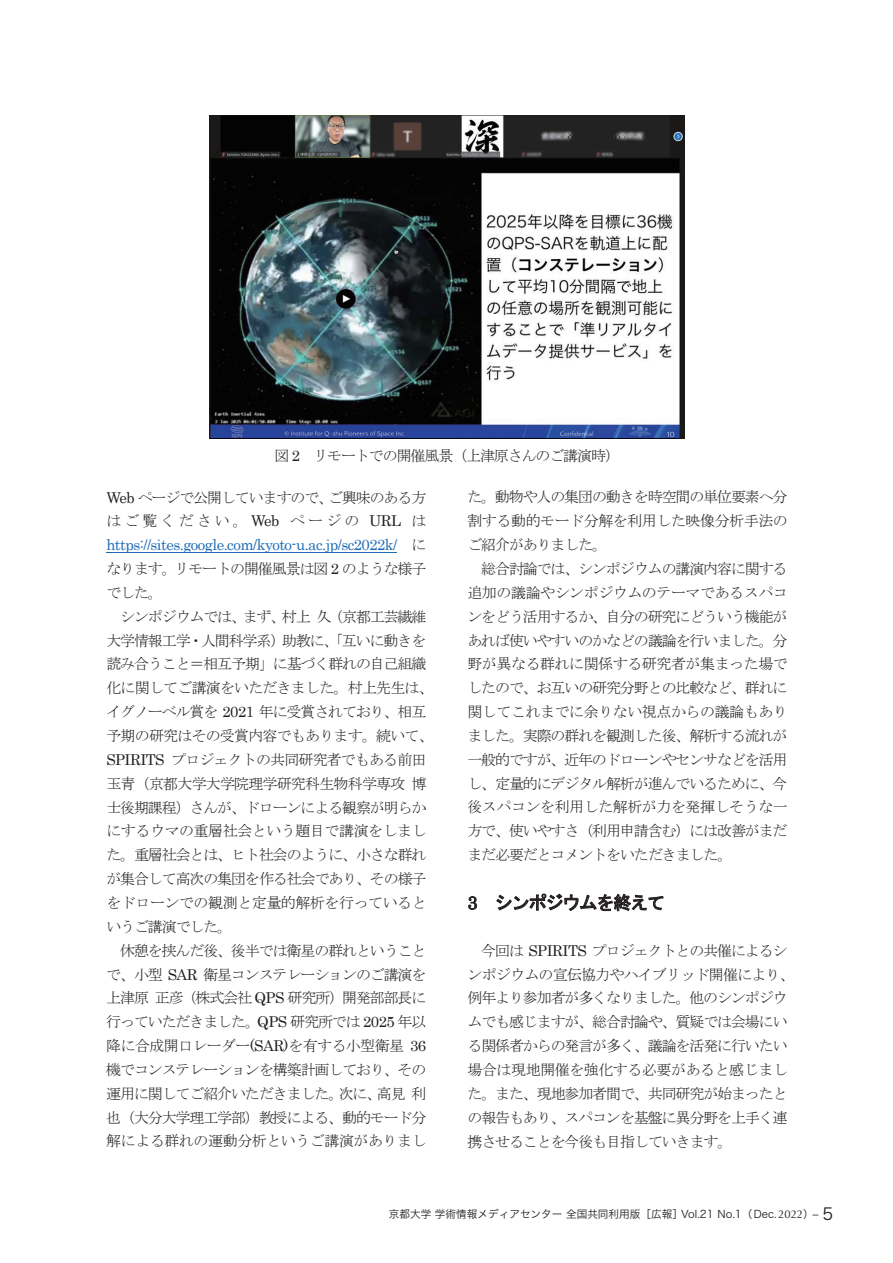
<style>
.page{position:relative;width:893px;height:1263px;background:#fff}
.page>*{position:absolute;margin:0;border:0;box-sizing:border-box;transform-origin:0 0}
.t1{font:18px "MS Gothic";letter-spacing:-.06em;color:#231f20}
.t2{font:15px/23.9px "MS Mincho";letter-spacing:-.07em;color:#231f20}
.t3{font:15px "Century";letter-spacing:-.04em;color:#1d6bb5}
.t4{font:10.65px "Hira Kaku Pro W3";color:#231f20}
.s1{font-family:"Century"}
.s2{font-family:"MS Mincho";color:#231f20}
.s3{font-family:"Optima";font-size:11.25px}
.s4{font-size:16.5px}
</style>
<div class="page">
<hr style="left:106px;top:552px;width:291px;height:1px;background:#1d6bb5">
<img style="left:209px;top:116px;width:475px;height:322px">
<p class="t2" style="left:274px;top:444px;width:347px">図 <span class="s1">2</span> リモートでの開催風景（上津原さんのご講演時）</p>
<p class="t2" style="left:106px;top:485px;width:322px"><span class="s1">Web</span> ページで公開していますので、ご興味のある方はご覧ください。<span class="s1">Web</span> ページの <span class="s1">URL</span> は</p>
<p class="t3" style="left:106px;top:532px;width:322px">https://sites.google.com/kyoto-u.ac.jp/sc2022k/ <span class="s2">に</span></p>
<p class="t2" style="left:106px;top:557px;width:322px">なります。リモートの開催風景は図 <span class="s1">2</span> のような様子でした。</p>
<p class="t2" style="left:106px;top:604px;width:329px;text-indent:14px">シンポジウムでは、まず、村上久（京都工芸繊維大学情報工学・人間科学系）助教に、「互いに動きを読み合うこと＝相互予期」に基づく群れの自己組織化に関してご講演をいただきました。村上先生は、イグノーベル賞を <span class="s1">2021</span> 年に受賞されており、相互予期の研究はその受賞内容でもあります。続いて、<br><span class="s1">SPIRITS</span> プロジェクトの共同研究者でもある前田玉青（京都大学大学院理学研究科生物科学専攻博士後期課程）さんが、ドローンによる観察が明らかにするウマの重層社会という題目で講演をしました。重層社会とは、ヒト社会のように、小さな群れが集合して高次の集団を作る社会であり、その様子をドローンでの観測と定量的解析を行っているというご講演でした。</p>
<p class="t2" style="left:106px;top:938px;width:322px;text-align:justify;text-indent:14px">休憩を挟んだ後、後半では衛星の群れということで、小型 <span class="s1">SAR</span> 衛星コンステレーションのご講演を上津原正彦（株式会社 <span class="s1">QPS</span> 研究所）開発部部長に行っていただきました。<span class="s1">QPS</span> 研究所では <span class="s1">2025</span> 年以降に合成開口レーダー<span class="s1">(SAR)</span>を有する小型衛星 <span class="s1">36</span>機でコンステレーションを構築計画しており、その運用に関してご紹介いただきました。次に、高見利也（大分大学理工学部）教授による、動的モード分解による群れの運動分析というご講演がありまし</p>
<p class="t2" style="left:467px;top:485px;width:322px;text-align:justify">た。動物や人の集団の動きを時空間の単位要素へ分割する動的モード分解を利用した映像分析手法のご紹介がありました。</p>
<p class="t2" style="left:467px;top:557px;width:322px;text-align:justify;text-indent:14px">総合討論では、シンポジウムの講演内容に関する追加の議論やシンポジウムのテーマであるスパコンをどう活用するか、自分の研究にどういう機能があれば使いやすいのかなどの議論を行いました。分野が異なる群れに関係する研究者が集まった場でしたので、お互いの研究分野との比較など、群れに関してこれまでに余りない視点からの議論もありました。実際の群れを観測した後、解析する流れが一般的ですが、近年のドローンやセンサなどを活用し、定量的にデジタル解析が進んでいるために、今後スパコンを利用した解析が力を発揮しそうな一方で、使いやすさ（利用申請含む）には改善がまだまだ必要だとコメントをいただきました。</p>
<p class="t1" style="left:467px;top:894px;width:199px"><span class="s1">3</span> シンポジウムを終えて</p>
<p class="t2" style="left:467px;top:938px;width:329px;text-indent:14px">今回は <span class="s1">SPIRITS</span> プロジェクトとの共催によるシンポジウムの宣伝協力やハイブリッド開催により、例年より参加者が多くなりました。他のシンポジウムでも感じますが、総合討論や、質疑では会場にいる関係者からの発言が多く、議論を活発に行いたい場合は現地開催を強化する必要があると感じました。また、現地参加者間で、共同研究が始まったとの報告もあり、スパコンを基盤に異分野を上手く連携させることを今後も目指していきます。</p>
<p class="t4" style="left:389px;top:1205px;width:446px">京都大学 学術情報メディアセンター 全国共同利用版［広報］Vol.21 No.1（Dec.<span class="s3">2022</span>）− <span class="s4">5</span></p>
</div>
